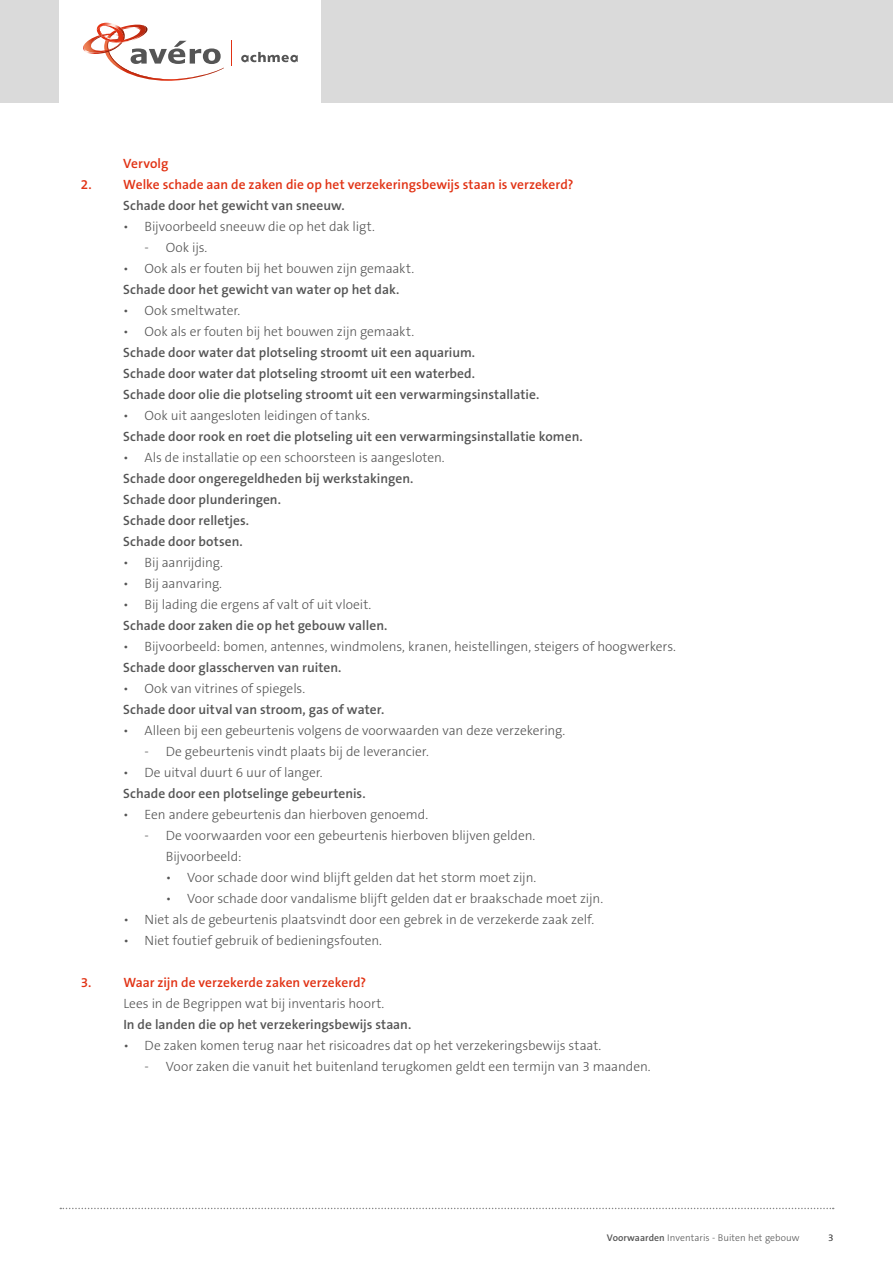
<style>
.page{position:relative;width:893px;height:1263px;background:#fff}
.page>*{position:absolute;margin:0;border:0;box-sizing:border-box;transform-origin:0 0}
.t1{font:300 13.5px/21px "The Sans B3";letter-spacing:-.005em;color:#555}
.t2{font:600 13.5px/21px "The Sans B6";letter-spacing:.005em;color:#555}
.t3{font:600 13.5px "The Sans B6";color:#e13214}
.t4{font:300 9.75px "The Sans B3";letter-spacing:.005em;color:#555}
.s1{font-family:"The Sans B6";font-weight:600}
</style>
<div class="page">
<div style="left:0;top:0;width:893px;height:103px;background:#dadada"></div>
<div style="left:60px;top:0;width:261px;height:103px;background:#fff"></div>
<svg style="left:241px;top:52px;width:57px;height:10px"></svg>
<svg style="left:83px;top:22px;width:141px;height:59px"></svg>
<svg style="left:231px;top:41px;width:1px;height:25px"></svg>
<svg style="left:60px;top:1208px;width:774px;height:1px"></svg>
<p class="t3" style="left:123px;top:156px;width:47px">Vervolg</p>
<p class="t3" style="left:81px;top:177px;width:494px">2. Welke schade aan de zaken die op het verzekeringsbewijs staan is verzekerd?</p>
<p class="t2" style="left:123px;top:196px;width:223px">Schade door het gewicht van sneeuw.</p>
<p class="t1" style="left:123px;top:217px;width:253px">• Bijvoorbeeld sneeuw die op het dak ligt.</p>
<p class="t1" style="left:145px;top:238px;width:64px">- Ook ijs.</p>
<p class="t1" style="left:123px;top:259px;width:292px">• Ook als er fouten bij het bouwen zijn gemaakt.</p>
<p class="t2" style="left:123px;top:280px;width:277px">Schade door het gewicht van water op het dak.</p>
<p class="t1" style="left:123px;top:301px;width:118px">• Ook smeltwater.</p>
<p class="t1" style="left:123px;top:322px;width:292px">• Ook als er fouten bij het bouwen zijn gemaakt.</p>
<p class="t2" style="left:123px;top:343px;width:417px">Schade door water dat plotseling stroomt uit een aquarium.<br>Schade door water dat plotseling stroomt uit een waterbed.<br>Schade door olie die plotseling stroomt uit een verwarmingsinstallatie.</p>
<p class="t1" style="left:123px;top:406px;width:248px">• Ook uit aangesloten leidingen of tanks.</p>
<p class="t2" style="left:123px;top:427px;width:461px">Schade door rook en roet die plotseling uit een verwarmingsinstallatie komen.</p>
<p class="t1" style="left:123px;top:448px;width:323px">• Als de installatie op een schoorsteen is aangesloten.</p>
<p class="t2" style="left:123px;top:469px;width:292px">Schade door ongeregeldheden bij werkstakingen.<br>Schade door plunderingen.<br>Schade door relletjes.<br>Schade door botsen.</p>
<p class="t1" style="left:123px;top:553px;width:101px">• Bij aanrijding.</p>
<p class="t1" style="left:123px;top:574px;width:100px">• Bij aanvaring.</p>
<p class="t1" style="left:123px;top:595px;width:250px">• Bij lading die ergens af valt of uit vloeit.</p>
<p class="t2" style="left:123px;top:616px;width:266px">Schade door zaken die op het gebouw vallen.</p>
<p class="t1" style="left:123px;top:637px;width:554px">• Bijvoorbeeld: bomen, antennes, windmolens, kranen, heistellingen, steigers of hoogwerkers.</p>
<p class="t2" style="left:123px;top:658px;width:220px">Schade door glasscherven van ruiten.</p>
<p class="t1" style="left:123px;top:679px;width:183px">• Ook van vitrines of spiegels.</p>
<p class="t2" style="left:123px;top:700px;width:263px">Schade door uitval van stroom, gas of water.</p>
<p class="t1" style="left:123px;top:721px;width:443px">• Alleen bij een gebeurtenis volgens de voorwaarden van deze verzekering.</p>
<p class="t1" style="left:145px;top:742px;width:286px">- De gebeurtenis vindt plaats bij de leverancier.</p>
<p class="t1" style="left:123px;top:763px;width:201px">• De uitval duurt 6 uur of langer.</p>
<p class="t2" style="left:123px;top:784px;width:244px">Schade door een plotselinge gebeurtenis.</p>
<p class="t1" style="left:123px;top:805px;width:306px">• Een andere gebeurtenis dan hierboven genoemd.</p>
<p class="t1" style="left:166px;top:826px;width:371px;text-indent:-21px">- De voorwaarden voor een gebeurtenis hierboven blijven gelden.<br>Bijvoorbeeld:</p>
<p class="t1" style="left:166px;top:868px;width:372px">• Voor schade door wind blijft gelden dat het storm moet zijn.</p>
<p class="t1" style="left:166px;top:889px;width:439px">• Voor schade door vandalisme blijft gelden dat er braakschade moet zijn.</p>
<p class="t1" style="left:123px;top:910px;width:472px">• Niet als de gebeurtenis plaatsvindt door een gebrek in de verzekerde zaak zelf.</p>
<p class="t1" style="left:123px;top:931px;width:260px">• Niet foutief gebruik of bedieningsfouten.</p>
<p class="t3" style="left:81px;top:976px;width:287px">3. Waar zijn de verzekerde zaken verzekerd?</p>
<p class="t1" style="left:123px;top:994px;width:262px">Lees in de Begrippen wat bij inventaris hoort.</p>
<p class="t2" style="left:123px;top:1015px;width:289px">In de landen die op het verzekeringsbewijs staan.</p>
<p class="t1" style="left:123px;top:1036px;width:480px">• De zaken komen terug naar het risicoadres dat op het verzekeringsbewijs staat.</p>
<p class="t1" style="left:145px;top:1057px;width:508px">- Voor zaken die vanuit het buitenland terugkomen geldt een termijn van 3 maanden.</p>
<p class="t4" style="left:607px;top:1233px;width:194px"><span class="s1">Voorwaarden</span> Inventaris - Buiten het gebouw</p>
<p class="t4" style="left:828px;top:1233px;width:7px">3</p>
</div>
